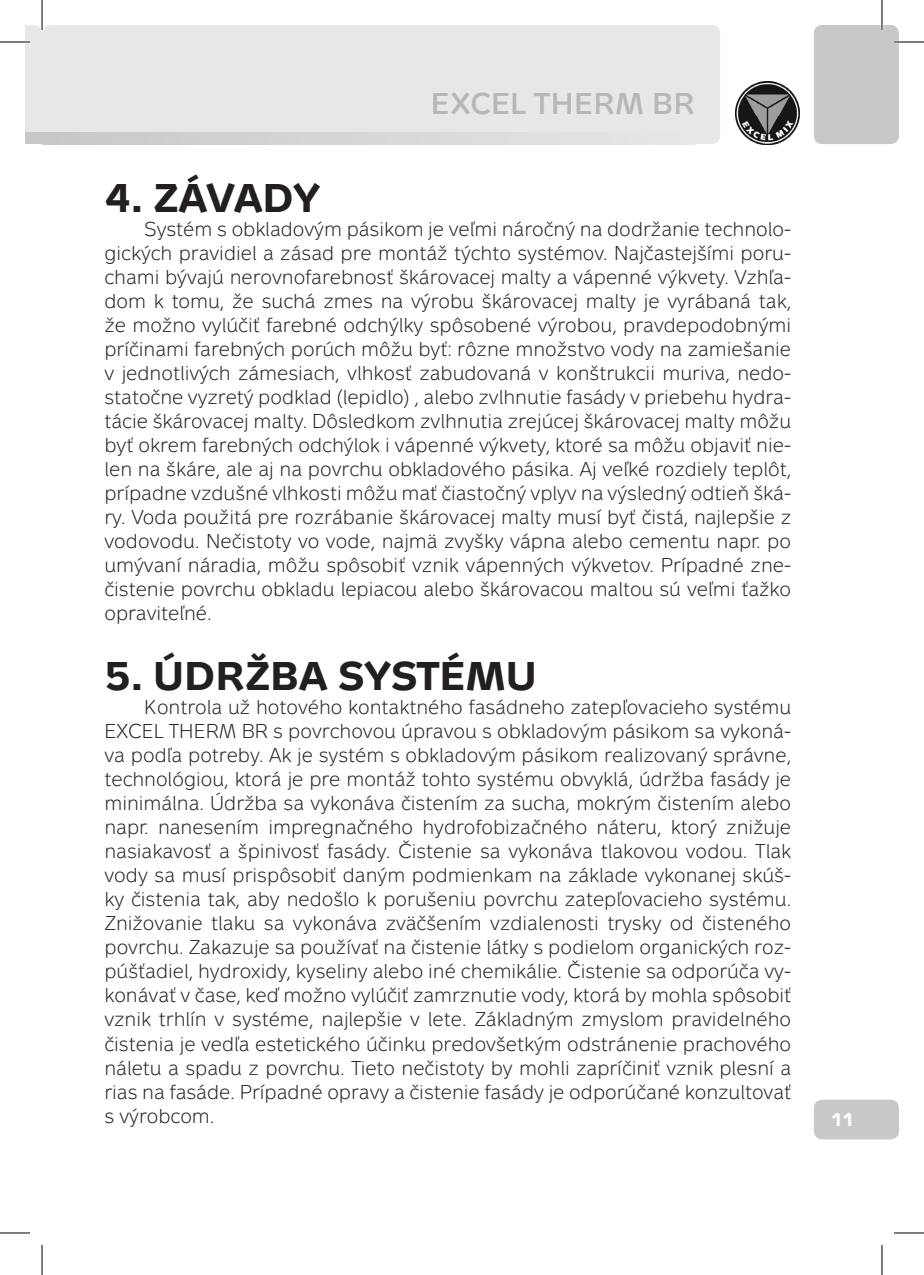
<style>
.page{position:relative;width:924px;height:1275px;background:#fff}
.page>*{position:absolute;margin:0;border:0;box-sizing:border-box;transform-origin:0 0}
.t1{font:700 40px "Metron Text Pro";color:#231f20}
.t2{font:700 30px "Metron Light Pro";letter-spacing:.01em;color:#b6b7bb}
.t3{font:20px/24px "Metron Light Pro";color:#231f20;text-align:justify}
.t4{font:700 18px "Metron Text Pro";color:#fff}
</style>
<div class="page">
<div style="left:25px;top:25px;width:17px;height:108px;background:#e6e7e9"></div>
<div style="left:813px;top:1099px;width:85px;height:40px;background:#c7c8ca;border-radius:9px"></div>
<img style="left:735px;top:81px;width:63px;height:64px">
<div style="left:42px;top:25px;width:677px;height:119px;background:#e6e7e9;border-radius:9px"></div>
<div style="left:813px;top:25px;width:85px;height:119px;background:#c7c8ca;border-radius:9px"></div>
<div style="left:25px;top:133px;width:17px;height:11px;background:#c7c8ca"></div>
<svg style="left:42px;top:133px;width:431px;height:11px"></svg>
<hr style="left:0;top:41px;width:30px;height:2px;background:#fff">
<hr style="left:893px;top:41px;width:30px;height:2px;background:#fff">
<hr style="left:41px;top:0;width:2px;height:30px;background:#fff">
<hr style="left:880px;top:0;width:2px;height:30px;background:#fff">
<hr style="left:0;top:42px;width:30px;height:1px;background:#000">
<hr style="left:893px;top:42px;width:30px;height:1px;background:#000">
<hr style="left:0;top:1232px;width:30px;height:1px;background:#000">
<hr style="left:893px;top:1232px;width:30px;height:1px;background:#000">
<hr style="left:42px;top:0;width:1px;height:30px;background:#000">
<hr style="left:42px;top:1245px;width:1px;height:30px;background:#000">
<hr style="left:881px;top:0;width:1px;height:30px;background:#000">
<hr style="left:881px;top:1245px;width:1px;height:30px;background:#000">
<h2 class="t2" style="left:430px;top:92px;width:265px">EXCEL THERM BR</h2>
<h1 class="t1" style="left:104px;top:183px;width:217px">4. ZÁVADY</h1>
<p class="t3" style="left:104px;top:218px;width:688px;text-indent:40px">Systém s obkladovým pásikom je veľmi náročný na dodržanie technolo&shy;gických pravidiel a zásad pre montáž týchto systémov. Najčastejšími poru&shy;chami bývajú nerovnofarebnosť škárovacej malty a vápenné výkvety. Vzhľa&shy;dom k tomu, že suchá zmes na výrobu škárovacej malty je vyrábaná tak, že možno vylúčiť farebné odchýlky spôsobené výrobou, pravdepodobnými príčinami farebných porúch môžu byť: rôzne množstvo vody na zamiešanie v jednotlivých zámesiach, vlhkosť zabudovaná v konštrukcii muriva, nedo&shy;statočne vyzretý podklad (lepidlo) , alebo zvlhnutie fasády v priebehu hydra&shy;tácie škárovacej malty. Dôsledkom zvlhnutia zrejúcej škárovacej malty môžu byť okrem farebných odchýlok i vápenné výkvety, ktoré sa môžu objaviť nie&shy;len na škáre, ale aj na povrchu obkladového pásika. Aj veľké rozdiely teplôt, prípadne vzdušné vlhkosti môžu mať čiastočný vplyv na výsledný odtieň šká&shy;ry. Voda použitá pre rozrábanie škárovacej malty musí byť čistá, najlepšie z vodovodu. Nečistoty vo vode, najmä zvyšky vápna alebo cementu napr. po umývaní náradia, môžu spôsobiť vznik vápenných výkvetov. Prípadné zne&shy;čistenie povrchu obkladu lepiacou alebo škárovacou maltou sú veľmi ťažko opraviteľné.</p>
<h1 class="t1" style="left:104px;top:661px;width:433px">5. ÚDRŽBA SYSTÉMU</h1>
<p class="t3" style="left:104px;top:697px;width:688px;text-indent:40px">Kontrola už hotového kontaktného fasádneho zatepľovacieho systému EXCEL THERM BR s povrchovou úpravou s obkladovým pásikom sa vykoná&shy;va podľa potreby. Ak je systém s obkladovým pásikom realizovaný správne, technológiou, ktorá je pre montáž tohto systému obvyklá, údržba fasády je minimálna. Údržba sa vykonáva čistením za sucha, mokrým čistením alebo napr. nanesením impregnačného hydrofobizačného náteru, ktorý znižuje nasiakavosť a špinivosť fasády. Čistenie sa vykonáva tlakovou vodou. Tlak vody sa musí prispôsobiť daným podmienkam na základe vykonanej skúš&shy;ky čistenia tak, aby nedošlo k porušeniu povrchu zatepľovacieho systému.<br>Znižovanie tlaku sa vykonáva zväčšením vzdialenosti trysky od čisteného povrchu. Zakazuje sa používať na čistenie látky s podielom organických roz&shy;púšťadiel, hydroxidy, kyseliny alebo iné chemikálie. Čistenie sa odporúča vy&shy;konávať v čase, keď možno vylúčiť zamrznutie vody, ktorá by mohla spôsobiť vznik trhlín v systéme, najlepšie v lete. Základným zmyslom pravidelného čistenia je vedľa estetického účinku predovšetkým odstránenie prachového náletu a spadu z povrchu. Tieto nečistoty by mohli zapríčiniť vznik plesní a rias na fasáde. Prípadné opravy a čistenie fasády je odporúčané konzultovať s výrobcom.</p>
<p class="t4" style="left:830px;top:1113px;width:25px">11</p>
</div>
